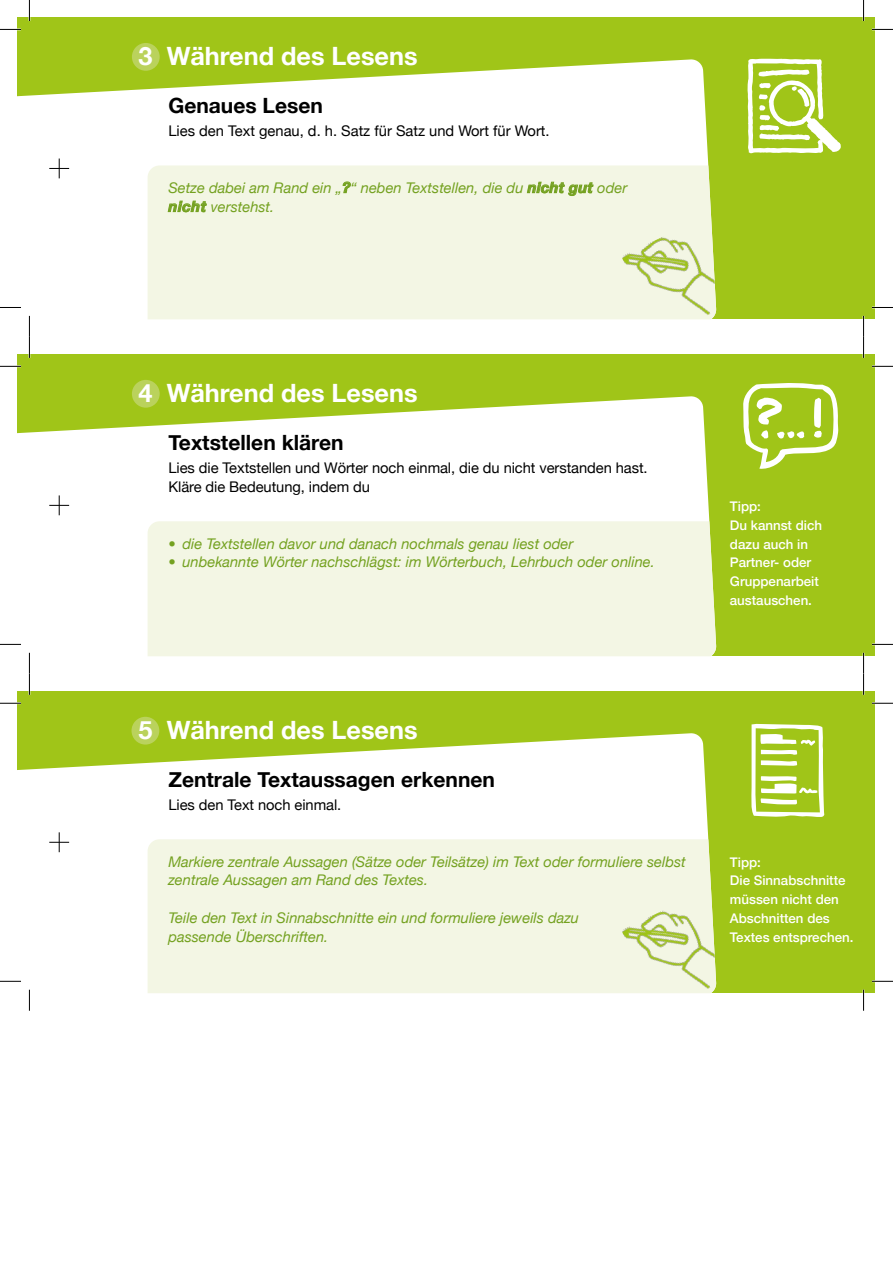
<style>
.page{position:relative;width:893px;height:1263px;background:#fff}
.page>*{position:absolute;margin:0;border:0;box-sizing:border-box;transform-origin:0 0}
.t1{font:700 25.2px "Helvetica Neue";color:#fff}
.t2{font:700 21px "Helvetica Neue";color:#000}
.t3{font:italic 14.7px/18.9px "Helvetica Neue";color:#74a120}
.t4{font:14.7px/18.9px "Helvetica Neue";letter-spacing:-.005em;color:#000}
.t5{font:500 13.35px/18.9px "Helvetica Neue";color:#fff}
.s1{font-weight:700}
</style>
<div class="page">
<div style="left:18px;top:18px;width:857px;height:301px;background:#a0c518"></div>
<svg style="left:18px;top:59px;width:691px;height:260px;background:#f1f7df"></svg>
<div style="left:148px;top:165px;width:564px;height:154px;background:#f3f6e4"></div>
<img style="left:621px;top:221px;width:95px;height:98px">
<img style="left:747px;top:59px;width:94px;height:94px">
<svg style="left:49px;top:159px;width:20px;height:19px"></svg>
<div style="left:132px;top:43px;width:28px;height:28px;background:#bad25c;border-radius:50%"></div>
<svg style="left:0;top:29px;width:21px;height:1px"></svg>
<svg style="left:872px;top:29px;width:21px;height:1px"></svg>
<svg style="left:0;top:307px;width:21px;height:1px"></svg>
<svg style="left:872px;top:307px;width:21px;height:1px"></svg>
<svg style="left:29px;top:0;width:1px;height:21px"></svg>
<svg style="left:863px;top:0;width:1px;height:21px"></svg>
<div style="left:18px;top:354px;width:857px;height:302px;background:#a0c518"></div>
<svg style="left:18px;top:396px;width:692px;height:260px;background:#f3f7e2"></svg>
<div style="left:148px;top:521px;width:568px;height:135px;background:#f3f6e4"></div>
<svg style="left:743px;top:383px;width:95px;height:86px"></svg>
<svg style="left:49px;top:495px;width:20px;height:20px"></svg>
<div style="left:132px;top:380px;width:28px;height:28px;background:#bad25c;border-radius:50%"></div>
<hr style="left:0;top:365px;width:21px;height:2px;background:#fff">
<hr style="left:872px;top:365px;width:21px;height:2px;background:#fff">
<hr style="left:0;top:643px;width:21px;height:2px;background:#fff">
<hr style="left:872px;top:643px;width:21px;height:2px;background:#fff">
<svg style="left:0;top:366px;width:21px;height:1px"></svg>
<svg style="left:872px;top:366px;width:21px;height:1px"></svg>
<svg style="left:0;top:644px;width:21px;height:1px"></svg>
<svg style="left:872px;top:644px;width:21px;height:1px"></svg>
<svg style="left:29px;top:316px;width:1px;height:42px"></svg>
<svg style="left:863px;top:316px;width:1px;height:42px"></svg>
<div style="left:18px;top:691px;width:857px;height:301px;background:#a0c518"></div>
<svg style="left:18px;top:733px;width:691px;height:260px;background:#f1f7df"></svg>
<div style="left:148px;top:839px;width:564px;height:154px;background:#f3f6e4"></div>
<img style="left:621px;top:895px;width:95px;height:98px">
<svg style="left:751px;top:724px;width:73px;height:93px"></svg>
<svg style="left:49px;top:832px;width:20px;height:20px"></svg>
<div style="left:131px;top:717px;width:28px;height:27px;background:#bad25c;border-radius:50%"></div>
<hr style="left:0;top:702px;width:21px;height:2px;background:#fff">
<hr style="left:872px;top:702px;width:21px;height:2px;background:#fff">
<hr style="left:0;top:980px;width:21px;height:2px;background:#fff">
<hr style="left:872px;top:980px;width:21px;height:2px;background:#fff">
<svg style="left:0;top:703px;width:21px;height:1px"></svg>
<svg style="left:872px;top:703px;width:21px;height:1px"></svg>
<svg style="left:0;top:981px;width:21px;height:1px"></svg>
<svg style="left:872px;top:981px;width:21px;height:1px"></svg>
<svg style="left:29px;top:653px;width:1px;height:42px"></svg>
<svg style="left:29px;top:990px;width:1px;height:21px"></svg>
<svg style="left:863px;top:653px;width:1px;height:42px"></svg>
<svg style="left:863px;top:990px;width:1px;height:21px"></svg>
<h1 class="t1" style="left:139px;top:36px;width:280px">3 Während des Lesens</h1>
<h2 class="t2" style="left:168px;top:89px;width:156px">Genaues Lesen</h2>
<p class="t4" style="left:168px;top:122px;width:383px">Lies den Text genau, d. h. Satz für Satz und Wort für Wort.</p>
<p class="t3" style="left:168px;top:179px;width:460px">Setze dabei am Rand ein „<span class="s1">?</span>“ neben Textstellen, die du <span class="s1">nicht gut</span> oder <span class="s1">nicht</span> verstehst.</p>
<h1 class="t1" style="left:139px;top:373px;width:280px">4 Während des Lesens</h1>
<h2 class="t2" style="left:168px;top:426px;width:177px">Textstellen klären</h2>
<p class="t4" style="left:168px;top:459px;width:481px">Lies die Textstellen und Wörter noch einmal, die du nicht verstanden hast.<br>Kläre die Bedeutung, indem du</p>
<p class="t3" style="left:168px;top:535px;width:406px">• die Textstellen davor und danach nochmals genau liest oder</p>
<p class="t3" style="left:168px;top:554px;width:488px">• unbekannte Wörter nachschlägst: im Wörterbuch, Lehrbuch oder online.</p>
<p class="t5" style="left:730px;top:495px;width:94px">Tipp:<br>Du kannst dich dazu auch in<br>Partner- oder<br>Gruppenarbeit austauschen.</p>
<h1 class="t1" style="left:139px;top:710px;width:280px">5 Während des Lesens</h1>
<h2 class="t2" style="left:168px;top:763px;width:328px">Zentrale Textaussagen erkennen</h2>
<p class="t4" style="left:168px;top:796px;width:174px">Lies den Text noch einmal.</p>
<p class="t3" style="left:168px;top:853px;width:519px">Markiere zentrale Aussagen (Sätze oder Teilsätze) im Text oder formuliere selbst zentrale Aussagen am Rand des Textes.</p>
<p class="t3" style="left:168px;top:909px;width:412px">Teile den Text in Sinnabschnitte ein und formuliere jeweils dazu passende Überschriften.</p>
<p class="t5" style="left:730px;top:851px;width:125px">Tipp:<br>Die Sinnabschnitte müssen nicht den<br>Abschnitten des<br>Textes entsprechen.</p>
</div>
